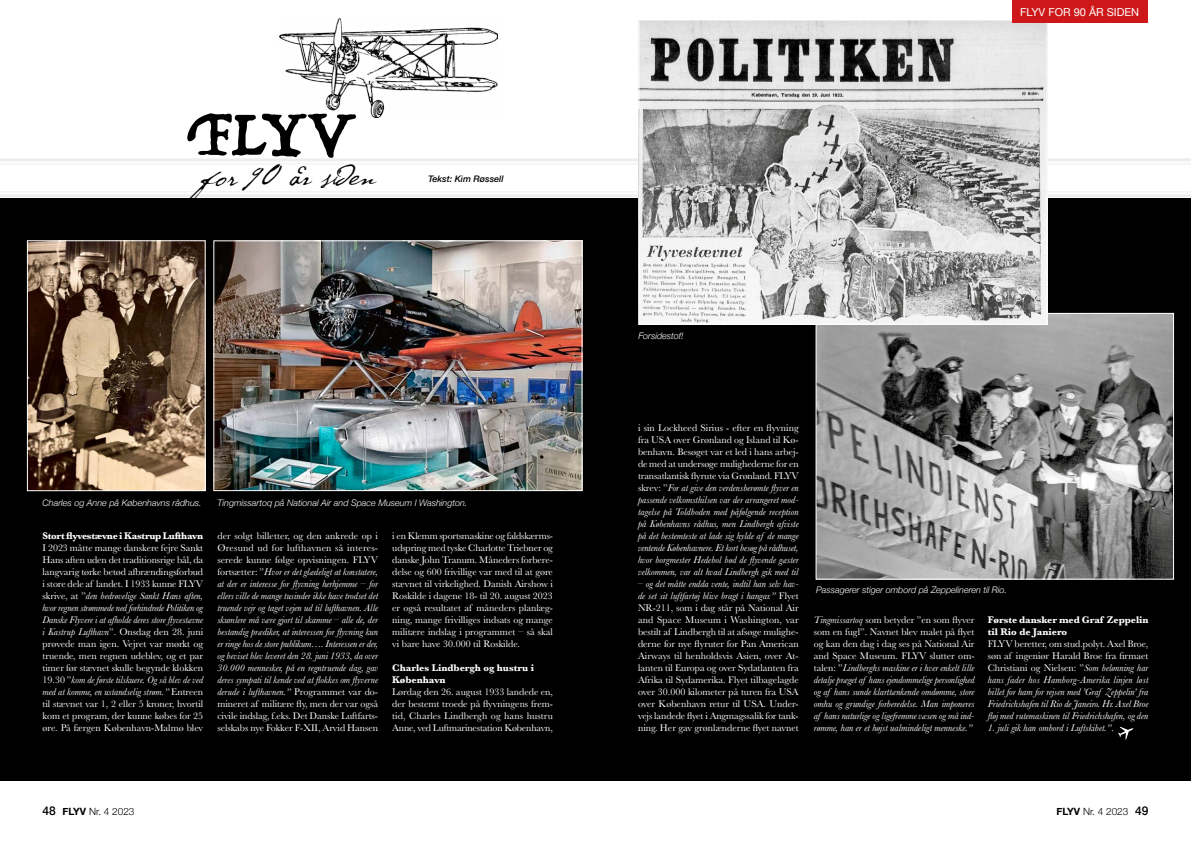
<style>
.page{position:relative;width:1191px;height:842px;background:#fff}
.page>*{position:absolute;margin:0;border:0;box-sizing:border-box;transform-origin:0 0}
.t1{font:72px "Trattatello";color:#000}
.t2{font:36px "P22 Cezanne Pro";color:#000}
.t3{font:11px "Helvetica Neue";color:#fff}
.t4{font:italic 10px/12px "Baskerville";color:#fff;text-align:justify}
.t5{font:10px/12px "Baskerville";color:#fff;text-align:justify}
.t6{font:700 10px/12px "Baskerville";letter-spacing:-.005em;color:#fff}
.t7{font:700 10px "Baskerville";letter-spacing:-.03em;color:#fff}
.t8{font:300 10px "Helvetica Neue";color:#000}
.t9{font:italic 300 9px "Helvetica Neue";color:#fff}
.t10{font:italic 500 9px "Helvetica Neue";color:#000}
.s1{font-style:italic}
.s2{font-style:normal}
.s3{font-weight:500;font-size:12px}
.s4{font-weight:700}
</style>
<div class="page">
<div style="left:0;top:198px;width:1191px;height:583px;background:#000"></div>
<hr style="left:0;top:158px;width:1191px;height:3px;background:#ced8d0">
<hr style="left:0;top:163px;width:1191px;height:1px;background:#ced8d0">
<hr style="left:0;top:191px;width:1191px;height:1px;background:#ced8d0">
<hr style="left:0;top:194px;width:1191px;height:3px;background:#ced8d0">
<img style="left:279px;top:18px;width:218px;height:100px">
<svg style="left:1118px;top:727px;width:15px;height:12px"></svg>
<img style="left:817px;top:315px;width:355px;height:262px">
<div style="left:815px;top:313px;width:359px;height:266px;border:1px solid #fff"></div>
<img style="left:215px;top:242px;width:365px;height:247px">
<div style="left:213px;top:240px;width:369px;height:251px;border:1px solid #fff"></div>
<img style="left:640px;top:22px;width:405px;height:301px">
<div style="left:638px;top:20px;width:409px;height:305px;border:1px solid #fff"></div>
<img style="left:29px;top:242px;width:175px;height:247px">
<div style="left:27px;top:240px;width:179px;height:251px;border:1px solid #fff"></div>
<div style="left:1011px;top:0;width:136px;height:23px;background:#cd1719"></div>
<h1 class="t1" style="left:190px;top:87px;width:167px">FLYV</h1>
<h2 class="t2" style="left:201px;top:151px;width:176px">for 90 år siden</h2>
<p class="t10" style="left:428px;top:171px;width:77px">Tekst: Kim Røssell</p>
<p class="t9" style="left:43px;top:495px;width:161px">Charles og Anne på Københavns rådhus.</p>
<p class="t7" style="left:43px;top:528px;width:162px">Stort flyvestævne i Kastrup Lufthavn</p>
<p class="t5" style="left:43px;top:541px;width:162px">I 2023 måtte mange danskere fejre Sankt Hans aften uden det traditionsrige bål, da langvarig tørke betød afbrændingsforbud i store dele af landet. I 1933 kunne FLYV skrive, at ”<span class="s1">den bedrøvelige Sankt Hans aften, hvor regnen strømmede ned forhindrede Politiken og Danske Flyvere i at afholde deres store flyvestævne i Kastrup Lufthavn</span>”. Onsdag den 28. juni prøvede man igen. Vejret var mørkt og truende, men regnen udeblev, og et par timer før stævnet skulle begynde klokken 19.30 ”<span class="s1">kom de første tilskuere. Og så blev de ved med at komme, en ustandselig strøm.”</span> Entreen til stævnet var 1, 2 eller 5 kroner, hvortil kom et program, der kunne købes for 25 øre. På færgen København-Malmø blev</p>
<p class="t9" style="left:217px;top:495px;width:251px">Tingmissartoq på National Air and Space Museum I Washington.</p>
<p class="t4" style="left:217px;top:529px;width:162px"><span class="s2">der solgt billetter, og den ankrede op i Øresund ud for lufthavnen så interes&shy;serede kunne følge opvisningen. FLYV fortsætter: ”</span>Hvor er det glædeligt at konstatere, at der er interesse for flyvning herhjemme – for ellers ville de mange tusinder ikke have trodset det truende vejr og taget vejen ud til lufthavnen. Alle skumlere må være gjort til skamme – alle de, der bestandig prædiker, at interessen for flyvning kun er ringe hos de store publikum…. Interessen er der, og beviset blev leveret den 28. juni 1933, da over 30.000 mennesker, på en regntruende dag, gav deres sympati til kende ved at flokkes om flyverne derude i lufthavnen.” <span class="s2">Programmet var do&shy;mineret af militære fly, men der var også civile indslag, f.eks. Det Danske Luftfarts&shy;selskabs nye Fokker F-XII, Arvid Hansen</span></p>
<p class="t5" style="left:392px;top:529px;width:162px">i en Klemm sportsmaskine og faldskærms&shy;udspring med tyske Charlotte Triebner og danske John Tranum. Måneders forbere&shy;delse og 600 frivillige var med til at gøre stævnet til virkelighed. Danish Airshow i Roskilde i dagene 18- til 20. august 2023 er også resultatet af måneders planlæg&shy;ning, mange frivilliges indsats og mange militære indslag i programmet – så skal vi bare have 30.000 til Roskilde.</p>
<p class="t6" style="left:392px;top:661px;width:143px">Charles Lindbergh og hustru i<br>København</p>
<p class="t5" style="left:392px;top:685px;width:162px">Lørdag den 26. august 1933 landede en, der bestemt troede på flyvningens frem&shy;tid, Charles Lindbergh og hans hustru Anne, ved Luftmarinestation København,</p>
<p class="t3" style="left:1020px;top:4px;width:120px">FLYV FOR 90 ÅR SIDEN</p>
<p class="t9" style="left:638px;top:329px;width:47px">Forsidestof!</p>
<p class="t4" style="left:638px;top:421px;width:162px"><span class="s2">i sin Lockheed Sirius - efter en flyvning fra USA over Grønland og Island til Kø&shy;benhavn. Besøget var et led i hans arbej&shy;de med at undersøge mulighederne for en transatlantisk flyrute via Grønland. FLYV skrev: ”</span>For at give den verdensberømte flyver en passende velkomsthilsen var der arrangeret mod&shy;tagelse på Toldboden med påfølgende reception på Københavns rådhus, men Lindbergh afviste på det bestemteste at lade sig hylde af de mange ventende Københavnere. Et kort besøg på rådhuset, hvor borgmester Hedebol bød de flyvende gæster velkommen, var alt hvad Lindbergh gik med til</p>
<p class="t5" style="left:638px;top:577px;width:162px"><span class="s1">– og det måtte endda vente, indtil han selv hav&shy;de set sit luftfartøj blive bragt i hangar.”</span> Flyet NR-211, som i dag står på National Air and Space Museum i Washington, var bestilt af Lindbergh til at afsøge mulighe&shy;derne for nye flyruter for Pan American Airways til henholdsvis Asien, over At&shy;lanten til Europa og over Sydatlanten fra Afrika til Sydamerika. Flyet tilbagelagde over 30.000 kilometer på turen fra USA over København retur til USA. Under&shy;vejs landede flyet i Angmagssalik for tank&shy;ning. Her gav grønlænderne flyet navnet</p>
<p class="t9" style="left:816px;top:583px;width:192px">Passagerer stiger ombord på Zeppelineren til Rio.</p>
<p class="t4" style="left:814px;top:613px;width:162px">Tingmissartoq <span class="s2">som betyder ”en som flyver som en fugl”. Navnet blev malet på flyet og kan den dag i dag ses på National Air and Space Museum. FLYV slutter om&shy;talen: ”</span>Lindberghs maskine er i hver enkelt lille detalje præget af hans ejendommelige personlighed og af hans sunde klarttænkende omdømme, store omhu og grundige forberedelse. Man imponeres af hans naturlige og ligefremme væsen og må ind&shy;rømme, han er et højst ualmindeligt menneske.”</p>
<p class="t6" style="left:987px;top:613px;width:162px">Første dansker med Graf Zeppelin til Rio de Janiero</p>
<p class="t4" style="left:987px;top:637px;width:162px"><span class="s2">FLYV beretter, om stud.polyt. Axel Broe, søn af ingeniør Harald Broe fra firmaet Christiani og Nielsen: ”</span>Som belønning har hans fader hos Hamborg-Amerika linjen løst billet for ham for rejsen med ’Graf Zeppelin’ fra Friedrichshafen til Rio de Janeiro. Hr. Axel Broe fløj med rutemaskinen til Friedrichshafen, og den</p>
<p class="t4" style="left:987px;top:721px;width:128px">1. juli gik han ombord i Luftskibet.”<span class="s2">.</span></p>
<p class="t8" style="left:43px;top:803px;width:93px"><span class="s3">48</span> <span class="s4">FLYV</span> Nr. 4 2023</p>
<p class="t8" style="left:1056px;top:803px;width:93px"><span class="s4">FLYV</span> Nr. 4 2023 <span class="s3">49</span></p>
</div>
